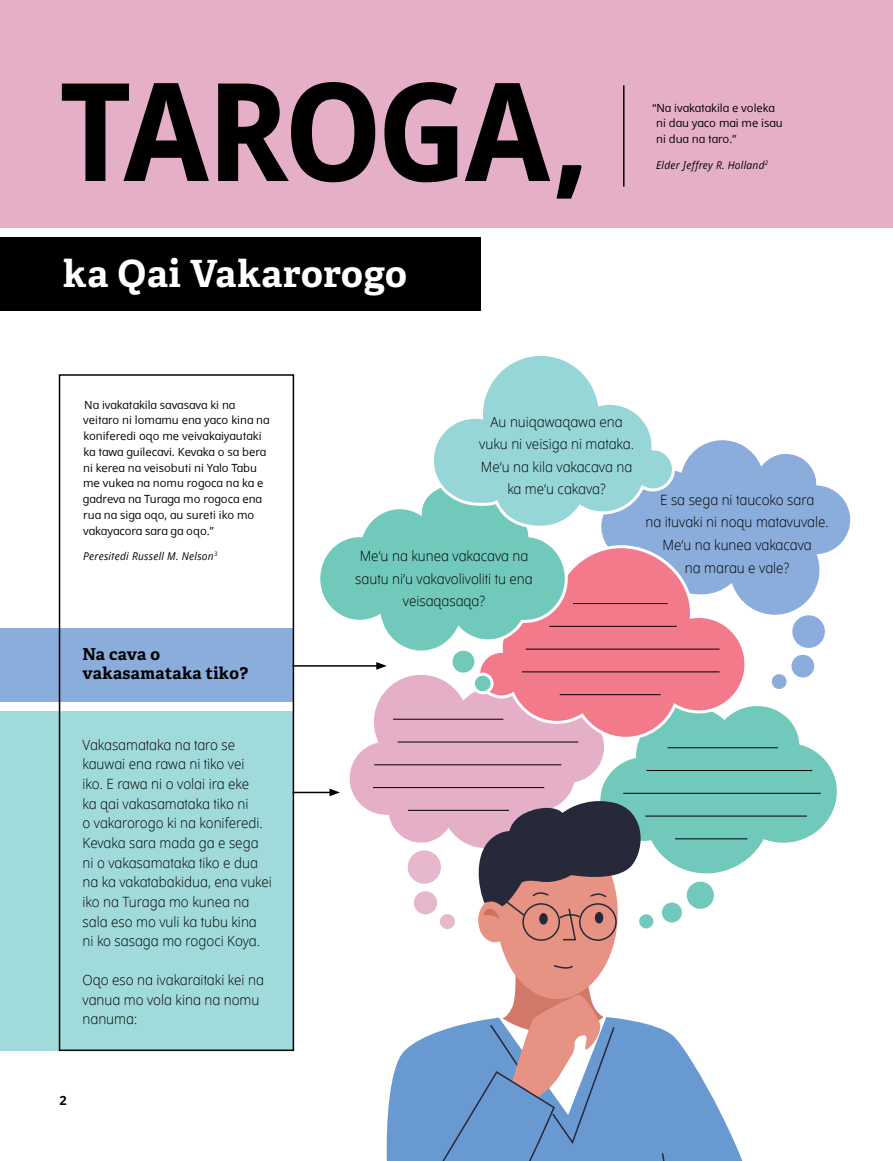
<style>
.page{position:relative;width:893px;height:1161px;background:#fff}
.page>*{position:absolute;margin:0;border:0;box-sizing:border-box;transform-origin:0 0}
.Art__Subhead_LANG{font:700 136.5px "Dots Solid Condlds Lat";letter-spacing:-.035em;color:#000}
.Art__Subhead_LANG-2{font:700 37.5px "Helam Slablds Lat";letter-spacing:.02em;color:#fff}
.Art__Subhead_2{font:700 16.5px/19.8px "Helam Slablds Lat";letter-spacing:.02em;color:#000}
.Art__Para_Subhead_Fi{font:300 14.1px/19.6px "Dots Solidlds Lat";color:#000;scale:.95 1}
.No-Marker_List_para{font:300 14.1px/22.5px "Dots Solidlds Lat";color:#000;text-align:center;scale:.95 1}
.Art__Next_Para_LANG{font:300 14.1px/19.6px "Dots Solidlds Lat";color:#000;scale:.95 1}
.t1{font:700 12.75px "Dots Solidlds Lat";color:#000}
.Sidebar_First_Para_E{font:11.25px/15.8px "Dots Solidlds Lat";color:#000}
.Side_QT_Citation{font:italic 10.65px "Dots Solidlds Lat";letter-spacing:.025em;color:#000;scale:.95 1}
</style>
<div class="page">
<svg style="left:349px;top:675px;width:245px;height:164px;fill:#e5afc8"></svg>
<svg style="left:594px;top:706px;width:243px;height:167px"></svg>
<svg style="left:601px;top:440px;width:250px;height:175px"></svg>
<svg style="left:771px;top:613px;width:56px;height:76px"></svg>
<svg style="left:476px;top:544px;width:273px;height:197px;background:#e096a5"></svg>
<svg style="left:446px;top:655px;width:49px;height:42px"></svg>
<svg style="left:320px;top:496px;width:249px;height:159px"></svg>
<svg style="left:429px;top:356px;width:247px;height:174px"></svg>
<div style="left:0;top:0;width:893px;height:227px;background:#e5afc8"></div>
<div style="left:0;top:628px;width:293px;height:74px;background:#8baddb"></div>
<div style="left:0;top:711px;width:293px;height:340px;background:#a1dadb"></div>
<svg style="left:386px;top:1050px;width:357px;height:111px"></svg>
<svg style="left:405px;top:796px;width:312px;height:365px"></svg>
<div style="left:0;top:237px;width:480px;height:74px;background:#000"></div>
<hr style="left:292px;top:665px;width:87px;height:2px;background:#000">
<svg style="left:376px;top:662px;width:11px;height:8px"></svg>
<hr style="left:292px;top:792px;width:40px;height:1px;background:#000">
<svg style="left:329px;top:788px;width:11px;height:8px"></svg>
<hr style="left:393px;top:719px;width:110px;height:1px;background:#000">
<hr style="left:398px;top:742px;width:180px;height:1px;background:#000">
<hr style="left:374px;top:764px;width:187px;height:1px;background:#000">
<hr style="left:373px;top:787px;width:171px;height:1px;background:#000">
<hr style="left:408px;top:810px;width:101px;height:1px;background:#000">
<div style="left:59px;top:374px;width:235px;height:677px;border:2px solid #000"></div>
<hr style="left:573px;top:603px;width:94px;height:1px;background:#000">
<hr style="left:549px;top:626px;width:128px;height:1px;background:#000">
<hr style="left:526px;top:649px;width:193px;height:1px;background:#000">
<hr style="left:522px;top:671px;width:197px;height:1px;background:#000">
<hr style="left:560px;top:694px;width:101px;height:1px;background:#000">
<hr style="left:668px;top:747px;width:110px;height:1px;background:#000">
<hr style="left:647px;top:770px;width:165px;height:1px;background:#000">
<hr style="left:623px;top:793px;width:198px;height:1px;background:#000">
<hr style="left:645px;top:816px;width:162px;height:1px;background:#000">
<hr style="left:675px;top:838px;width:72px;height:1px;background:#000">
<hr style="left:623px;top:85px;width:1px;height:102px;background:#000">
<p class="Art__Subhead_LANG" style="left:60px;top:28px;width:531px">TAROGA,</p>
<p class="Art__Subhead_LANG-2" style="left:63px;top:243px;width:345px">ka Qai Vakarorogo</p>
<p class="Sidebar_First_Para_E" style="left:656px;top:100px;width:128px;text-indent:-4px">“Na ivakatakila e voleka ni dau yaco mai me isau ni dua na taro.”</p>
<p class="Side_QT_Citation" style="left:656px;top:157px;width:119px">Elder Jeffrey R. Holland<sup>2</sup></p>
<p class="Sidebar_First_Para_E" style="left:83px;top:397px;width:188px">Na ivakatakila savasava ki na veitaro ni lomamu ena yaco kina na koniferedi oqo me veivakaiyautaki ka tawa guilecavi. Kevaka o sa bera ni kerea na veisobuti ni Yalo Tabu me vukea na nomu rogoca na ka e gadreva na Turaga mo rogoca ena rua na siga oqo, au sureti iko mo vakayacora sara ga oqo.”</p>
<p class="Side_QT_Citation" style="left:83px;top:548px;width:143px">Peresitedi Russell M. Nelson<sup>3</sup></p>
<p class="Art__Subhead_2" style="left:83px;top:643px;width:167px">Na cava o vakasamataka tiko?</p>
<p class="Art__Para_Subhead_Fi" style="left:83px;top:735px;width:201px">Vakasamataka na taro se kauwai ena rawa ni tiko vei<br>iko. E rawa ni o volai ira eke<br>ka qai vakasamataka tiko ni<br>o vakarorogo ki na koniferedi.<br>Kevaka sara mada ga e sega ni o vakasamataka tiko e dua na ka vakatabakidua, ena vukei iko na Turaga mo kunea na sala eso mo vuli ka tubu kina<br>ni ko sasaga mo rogoci Koya.</p>
<p class="Art__Next_Para_LANG" style="left:83px;top:970px;width:192px">Oqo eso na ivakaraitaki kei na vanua mo vola kina na nomu nanuma:</p>
<p class="t1" style="left:60px;top:1091px;width:9px">2</p>
<p class="No-Marker_List_para" style="left:479px;top:411px;width:164px">Au nuiqawaqawa ena vuku ni veisiga ni mataka.<br>Me‘u na kila vakacava na ka me‘u cakava?</p>
<p class="No-Marker_List_para" style="left:355px;top:545px;width:188px">Me‘u na kunea vakacava na sautu ni‘u vakavolivoliti tu ena veisaqasaqa?</p>
<p class="No-Marker_List_para" style="left:645px;top:489px;width:194px">E sa sega ni taucoko sara<br>na ituvaki ni noqu matavuvale.<br>Me‘u na kunea vakacava<br>na marau e vale?</p>
</div>
